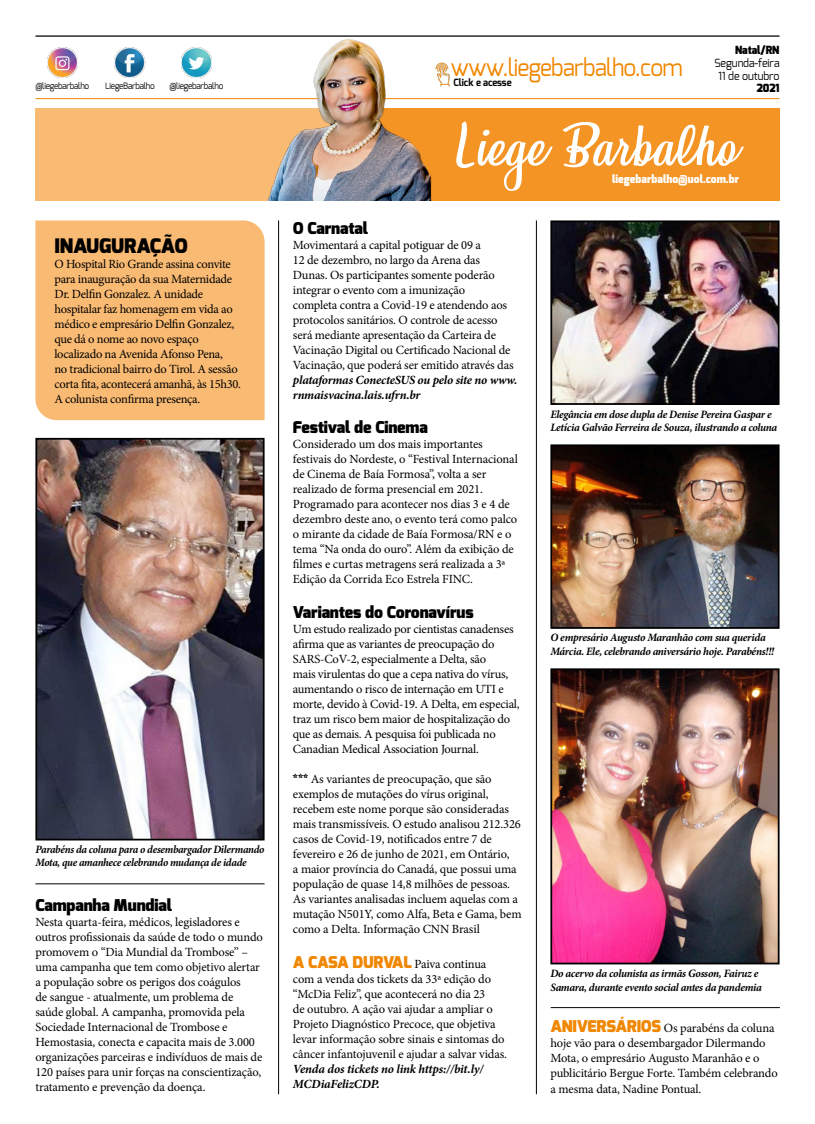
<style>
.page{position:relative;width:815px;height:1124px;background:#fff}
.page>*{position:absolute;margin:0;border:0;box-sizing:border-box;transform-origin:0 0}
.t1{font:51.25px "Honeymoon Personal Use";color:#fff}
.t2{font:23.88px "Exo";letter-spacing:-.03em;color:#f18700;scale:.95 1}
.t3{font:900 20px "Exo";letter-spacing:-.01em;color:#000}
.t4{font:900 16.25px "Exo";letter-spacing:-.01em;color:#000}
.t5{font:12.5px/15px "Minion Pro";letter-spacing:-.015em;color:#000}
.t6{font:italic 700 12.5px/15px "Minion Pro";letter-spacing:-.015em;color:#000}
.t7{font:italic 700 11.25px/13.5px "Minion Pro";letter-spacing:-.03em;color:#000}
.t8{font:italic 700 11.25px/13.5px "Minion Pro";letter-spacing:-.03em;color:#000;scale:.95 1}
.t9{font:11.25px/12.5px "Exo";letter-spacing:-.01em;color:#000;text-align:center;scale:.95 1}
.t10{font:900 11.25px "Exo";color:#fff;scale:.95 1}
.t11{font:900 11.25px "Exo";letter-spacing:-.01em;color:#000;scale:.95 1}
.t12{font:700 10px "Exo";letter-spacing:-.01em;color:#000;scale:.95 1}
.t13{font:8.75px "Exo";letter-spacing:-.03em;color:#000;scale:.95 1}
.s1{font-family:"Exo";font-weight:900}
.s2{font-family:"Exo";font-weight:900;font-size:16.25px;color:#f18700}
</style>
<div class="page">
<hr style="left:35px;top:35px;width:745px;height:2px;background:#000">
<hr style="left:35px;top:98px;width:745px;height:1px;background:#f18700">
<img style="left:47px;top:47px;width:31px;height:30px">
<img style="left:114px;top:47px;width:31px;height:30px">
<img style="left:181px;top:47px;width:31px;height:30px">
<div style="left:35px;top:108px;width:745px;height:93px;background:#f9ba73"></div>
<div style="left:331px;top:108px;width:449px;height:93px;background:#f49425"></div>
<img style="left:242px;top:35px;width:235px;height:166px">
<hr style="left:278px;top:220px;width:1px;height:873px;background:#000">
<hr style="left:536px;top:220px;width:1px;height:873px;background:#000">
<hr style="left:551px;top:1007px;width:229px;height:1px;background:#000">
<img style="left:553px;top:671px;width:224px;height:290px">
<div style="left:550px;top:668px;width:230px;height:296px;border:2px solid #000"></div>
<img style="left:553px;top:447px;width:224px;height:178px">
<div style="left:550px;top:444px;width:230px;height:184px;border:2px solid #000"></div>
<img style="left:553px;top:223px;width:224px;height:179px">
<div style="left:550px;top:220px;width:230px;height:185px;border:2px solid #000"></div>
<div style="left:35px;top:220px;width:230px;height:200px;background:#f9ba73"></div>
<img style="left:429px;top:61px;width:27px;height:26px">
<hr style="left:35px;top:883px;width:230px;height:1px;background:#000">
<img style="left:38px;top:441px;width:224px;height:396px">
<div style="left:35px;top:438px;width:230px;height:402px;border:2px solid #000"></div>
<p class="t13" style="left:35px;top:80px;width:58px">@liegebarbalho</p>
<p class="t13" style="left:105px;top:80px;width:54px">LiegeBarbalho</p>
<p class="t13" style="left:169px;top:80px;width:58px">@liegebarbalho</p>
<h3 class="t3" style="left:54px;top:232px;width:135px">INAUGURAÇÃO</h3>
<p class="t5" style="left:54px;top:256px;width:188px">O Hospital Rio Grande assina convite para inauguração da sua Maternidade Dr. Delfin Gonzalez. A unidade hospitalar faz homenagem em vida ao médico e empresário Delfin Gonzalez, que dá o nome ao novo espaço localizado na Avenida Afonso Pena,<br>no tradicional bairro do Tirol. A sessão corta fita, acontecerá amanhã, às 15h30.<br>A colunista confirma presença.</p>
<p class="t8" style="left:35px;top:841px;width:243px">Parabéns da coluna para o desembargador Dilermando<br>Mota, que amanhece celebrando mudança de idade</p>
<h3 class="t4" style="left:35px;top:894px;width:138px">Campanha Mundial</h3>
<p class="t5" style="left:35px;top:914px;width:229px">Nesta quarta-feira, médicos, legisladores e outros profissionais da saúde de todo o mundo promovem o “Dia Mundial da Trombose” – uma campanha que tem como objetivo alertar a população sobre os perigos dos coágulos<br>de sangue - atualmente, um problema de saúde global. A campanha, promovida pela Sociedade Internacional de Trombose e Hemostasia, conecta e capacita mais de 3.000 organizações parceiras e indivíduos de mais de 120 países para unir forças na conscientização, tratamento e prevenção da doença.</p>
<p class="t11" style="left:735px;top:43px;width:48px">Natal/RN</p>
<p class="t9" style="left:715px;top:57px;width:70px">Segunda-feira<br>11 de outubro</p>
<p class="t11" style="left:757px;top:81px;width:26px">2021</p>
<h2 class="t2" style="left:451px;top:52px;width:246px">www.liegebarbalho.com</h2>
<p class="t12" style="left:454px;top:76px;width:63px">Click e acesse</p>
<h1 class="t1" style="left:458px;top:117px;width:281px">Liege Barbalho</h1>
<p class="t10" style="left:612px;top:171px;width:135px">liegebarbalho@uol.com.br</p>
<h3 class="t4" style="left:293px;top:217px;width:77px">O Carnatal</h3>
<p class="t5" style="left:293px;top:237px;width:222px">Movimentará a capital potiguar de 09 a<br>12 de dezembro, no largo da Arena das Dunas. Os participantes somente poderão integrar o evento com a imunização<br>completa contra a Covid-19 e atendendo aos protocolos sanitários. O controle de acesso será mediante apresentação da Carteira de Vacinação Digital ou Certificado Nacional de Vacinação, que poderá ser emitido através das</p>
<p class="t6" style="left:293px;top:372px;width:226px">plataformas ConecteSUS ou pelo site no www. rnmaisvacina.lais.ufrn.br</p>
<h3 class="t4" style="left:293px;top:417px;width:136px">Festival de Cinema</h3>
<p class="t5" style="left:293px;top:437px;width:226px">Considerado um dos mais importantes festivais do Nordeste, o “Festival Internacional de Cinema de Baía Formosa”, volta a ser realizado de forma presencial em 2021.<br>Programado para acontecer nos dias 3 e 4 de dezembro deste ano, o evento terá como palco o mirante da cidade de Baía Formosa/RN e o tema “Na onda do ouro”. Além da exibição de filmes e curtas metragens será realizada a 3ª Edição da Corrida Eco Estrela FINC.</p>
<h3 class="t4" style="left:293px;top:601px;width:182px">Variantes do Coronavírus</h3>
<p class="t5" style="left:293px;top:621px;width:228px">Um estudo realizado por cientistas canadenses afirma que as variantes de preocupação do SARS-CoV-2, especialmente a Delta, são<br>mais virulentas do que a cepa nativa do vírus, aumentando o risco de internação em UTI e morte, devido à Covid-19. A Delta, em especial, traz um risco bem maior de hospitalização do que as demais. A pesquisa foi publicada no Canadian Medical Association Journal.</p>
<p class="t5" style="left:293px;top:771px;width:230px"><span class="s1">***</span> As variantes de preocupação, que são exemplos de mutações do vírus original, recebem este nome porque são consideradas mais transmissíveis. O estudo analisou 212.326 casos de Covid-19, notificados entre 7 de fevereiro e 26 de junho de 2021, em Ontário,<br>a maior província do Canadá, que possui uma população de quase 14,8 milhões de pessoas.<br>As variantes analisadas incluem aquelas com a mutação N501Y, como Alfa, Beta e Gama, bem como a Delta. Informação CNN Brasil</p>
<p class="t5" style="left:293px;top:956px;width:216px"><span class="s2">A CASA DURVAL</span> Paiva continua com a venda dos tickets da 33ª edição do “McDia Feliz”, que acontecerá no dia 23<br>de outubro. A ação vai ajudar a ampliar o Projeto Diagnóstico Precoce, que objetiva levar informação sobre sinais e sintomas do câncer infantojuvenil e ajudar a salvar vidas.</p>
<p class="t6" style="left:293px;top:1060px;width:192px">Venda dos tickets no link https://bit.ly/<br>MCDiaFelizCDP.</p>
<p class="t7" style="left:550px;top:407px;width:228px">Elegância em dose dupla de Denise Pereira Gaspar e<br>Letícia Galvão Ferreira de Souza, ilustrando a coluna</p>
<p class="t7" style="left:550px;top:630px;width:225px">O empresário Augusto Maranhão com sua querida<br>Márcia. Ele, celebrando aniversário hoje. Parabéns!!!</p>
<p class="t7" style="left:550px;top:966px;width:213px">Do acervo da colunista as irmãs Gosson, Fairuz e<br>Samara, durante evento social antes da pandemia</p>
<p class="t5" style="left:550px;top:1020px;width:229px"><span class="s2">ANIVERSÁRIOS</span> Os parabéns da coluna hoje vão para o desembargador Dilermando Mota, o empresário Augusto Maranhão e o publicitário Bergue Forte. Também celebrando a mesma data, Nadine Pontual.</p>
</div>
